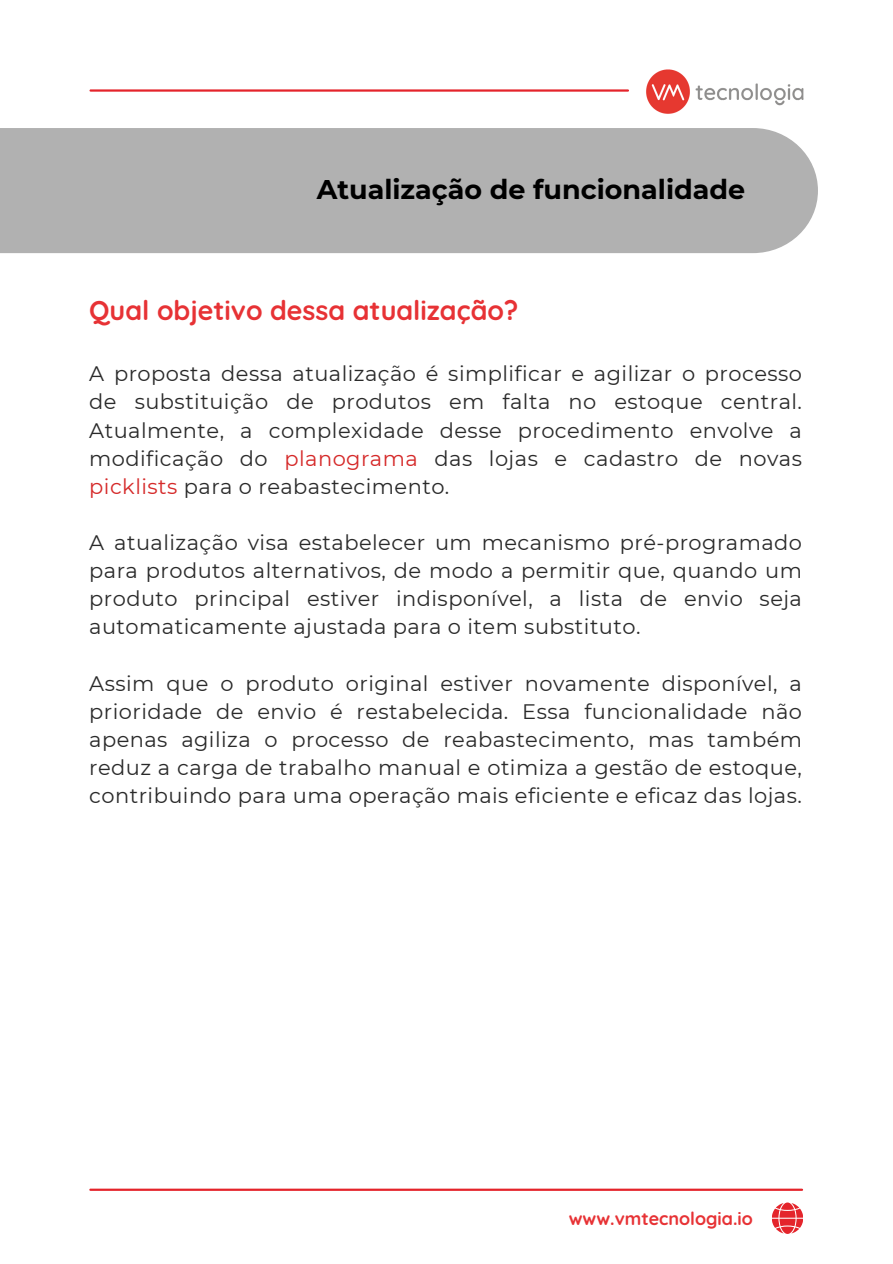
<style>
.page{position:relative;width:893px;height:1264px;background:#fff}
.page>*{position:absolute;margin:0;border:0;box-sizing:border-box;transform-origin:0 0}
.t1{font:700 27px "Quicksand";color:#e73235}
.t2{font:700 27px "Montserrat";color:#000}
.t3{font:21px/28px "Montserrat";letter-spacing:.02em;color:#2a2a2a;text-align:justify}
.t4{font:700 18px "Quicksand";color:#e73235}
.s1{color:#d52929}
</style>
<div class="page">
<hr style="left:90px;top:1188px;width:712px;height:2px;background:#e4242b">
<svg style="left:772px;top:1202px;width:31px;height:31px"></svg>
<hr style="left:91px;top:89px;width:537px;height:3px;background:#e4242b">
<img style="left:646px;top:69px;width:158px;height:45px">
<div style="left:0;top:129px;width:817px;height:124px;background:#b1b1b1"></div>
<p class="t2" style="left:317px;top:173px;width:430px">Atualização de funcionalidade</p>
<p class="t1" style="left:89px;top:293px;width:430px">Qual objetivo dessa atualização?</p>
<p class="t3" style="left:89px;top:360px;width:714px">A proposta dessa atualização é simplificar e agilizar o processo de substituição de produtos em falta no estoque central.<br>Atualmente, a complexidade desse procedimento envolve a modificação do <span class="s1">planograma</span> das lojas e cadastro de novas <span class="s1">picklists</span> para o reabastecimento.</p>
<p class="t3" style="left:89px;top:528px;width:714px">A atualização visa estabelecer um mecanismo pré-programado para produtos alternativos, de modo a permitir que, quando um produto principal estiver indisponível, a lista de envio seja automaticamente ajustada para o item substituto.</p>
<p class="t3" style="left:89px;top:669px;width:714px">Assim que o produto original estiver novamente disponível, a prioridade de envio é restabelecida. Essa funcionalidade não apenas agiliza o processo de reabastecimento, mas também reduz a carga de trabalho manual e otimiza a gestão de estoque, contribuindo para uma operação mais eficiente e eficaz das lojas.</p>
<p class="t4" style="left:568px;top:1207px;width:185px">www.vmtecnologia.io</p>
</div>
